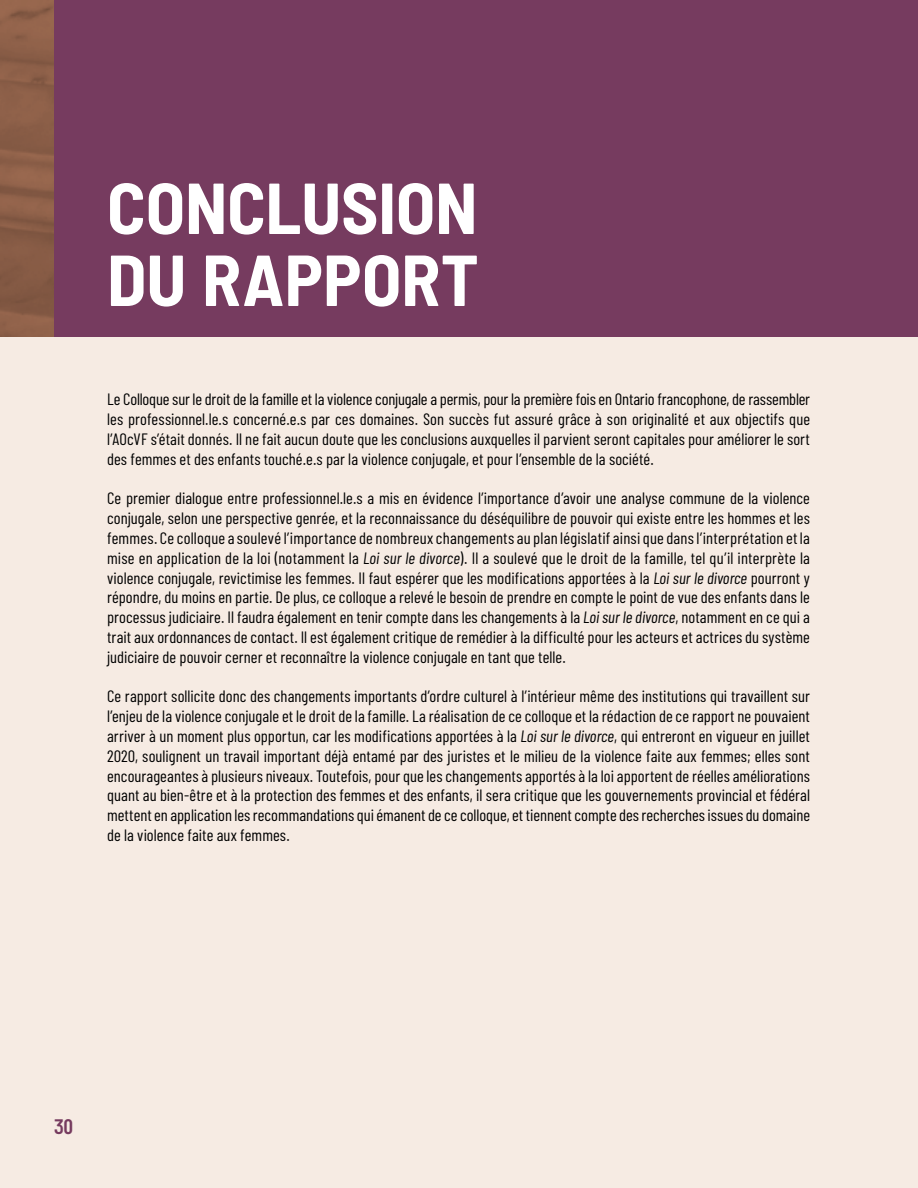
<style>
.page{position:relative;width:918px;height:1188px;background:#f6ebe3}
.page>*{position:absolute;margin:0;border:0;box-sizing:border-box;transform-origin:0 0}
.t1{font:700 semi-condensed 72px/72px "Barlow";color:#fff}
.t2{font:600 21px "Barlow Condensed";color:#763b5f}
.t3{font:16.5px/19.8px "Barlow Condensed";letter-spacing:.005em;color:#000;text-align:justify}
.s1{font-style:italic}
</style>
<div class="page">
<div style="left:54px;top:0;width:864px;height:337px;background:#763b5f"></div>
<img style="left:0;top:0;width:54px;height:337px">
<h1 class="t1" style="left:107px;top:171px;width:373px">CONCLUSION<br>DU RAPPORT</h1>
<p class="t3" style="left:107px;top:389px;width:705px">Le Colloque sur le droit de la famille et la violence conjugale a permis, pour la première fois en Ontario francophone, de rassembler les professionnel.le.s concerné.e.s par ces domaines. Son succès fut assuré grâce à son originalité et aux objectifs que l’AOcVF s’était donnés. Il ne fait aucun doute que les conclusions auxquelles il parvient seront capitales pour améliorer le sort des femmes et des enfants touché.e.s par la violence conjugale, et pour l’ensemble de la société.</p>
<p class="t3" style="left:107px;top:488px;width:704px">Ce premier dialogue entre professionnel.le.s a mis en évidence l’importance d’avoir une analyse commune de la violence conjugale, selon une perspective genrée, et la reconnaissance du déséquilibre de pouvoir qui existe entre les hommes et les femmes. Ce colloque a soulevé l’importance de nombreux changements au plan législatif ainsi que dans l’interprétation et la mise en application de la loi (notamment la <span class="s1">Loi sur le divorce</span>). Il a soulevé que le droit de la famille, tel qu’il interprète la violence conjugale, revictimise les femmes. Il faut espérer que les modifications apportées à la <span class="s1">Loi sur le divorce</span> pourront y répondre, du moins en partie. De plus, ce colloque a relevé le besoin de prendre en compte le point de vue des enfants dans le processus judiciaire. Il faudra également en tenir compte dans les changements à la <span class="s1">Loi sur le divorce</span>, notamment en ce qui a trait aux ordonnances de contact. Il est également critique de remédier à la difficulté pour les acteurs et actrices du système judiciaire de pouvoir cerner et reconnaître la violence conjugale en tant que telle.</p>
<p class="t3" style="left:107px;top:686px;width:704px">Ce rapport sollicite donc des changements importants d’ordre culturel à l’intérieur même des institutions qui travaillent sur l’enjeu de la violence conjugale et le droit de la famille. La réalisation de ce colloque et la rédaction de ce rapport ne pouvaient arriver à un moment plus opportun, car les modifications apportées à la <span class="s1">Loi sur le divorce</span>, qui entreront en vigueur en juillet 2020, soulignent un travail important déjà entamé par des juristes et le milieu de la violence faite aux femmes; elles sont encourageantes à plusieurs niveaux. Toutefois, pour que les changements apportés à la loi apportent de réelles améliorations quant au bien-être et à la protection des femmes et des enfants, il sera critique que les gouvernements provincial et fédéral mettent en application les recommandations qui émanent de ce colloque, et tiennent compte des recherches issues du domaine de la violence faite aux femmes.</p>
<p class="t2" style="left:54px;top:1113px;width:20px">30</p>
</div>
